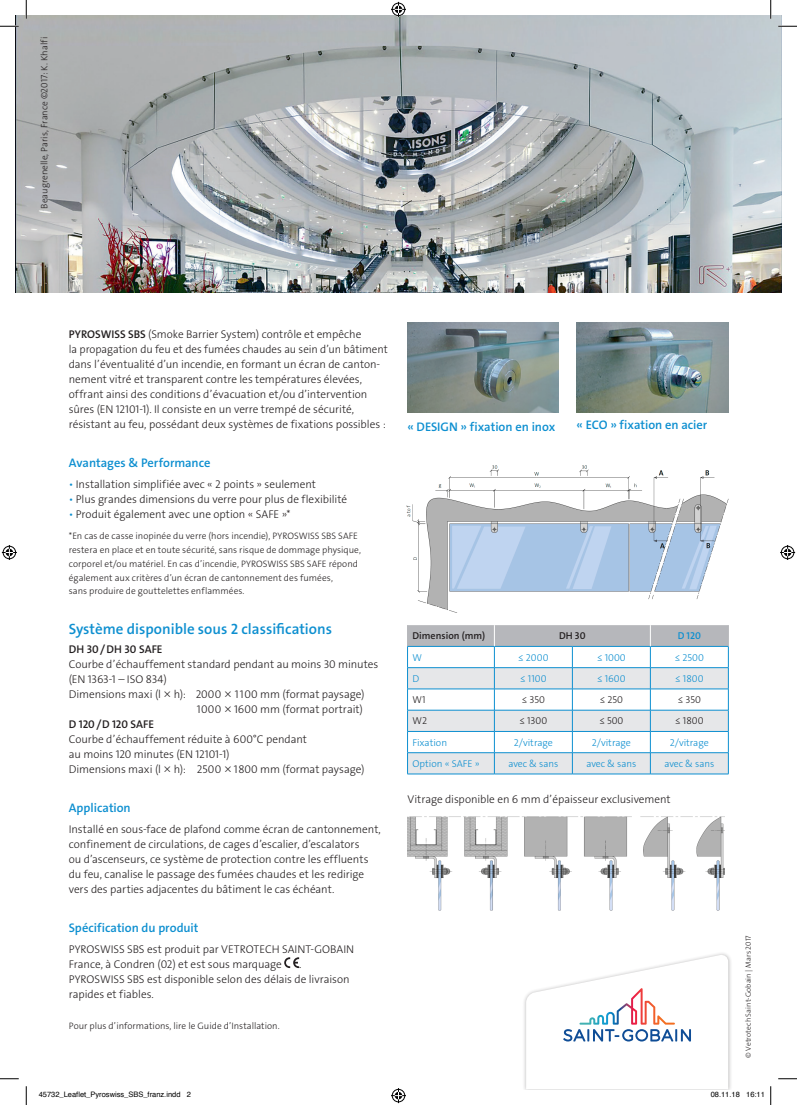
<style>
.page{position:relative;width:797px;height:1105px;background:#fff}
.page>*{position:absolute;margin:0;border:0;box-sizing:border-box;transform-origin:0 0}
.t1{font:15px "The Sans LP6 Se Bld";color:#0d8fd0}
.t2{font:12.5px "The Sans LP6 Se Bld";color:#0d8fd0}
.t3{font:11.25px/15px "The Sans LP3 Lig";letter-spacing:-.005em;color:#231f20}
.t4{font:11.25px "The Sans LP6 Se Bld";color:#231f20}
.t5{font:10px "The Sans LP3 Lig";color:#0d8fd0}
.t6{font:10px "The Sans LP3 Lig";color:#231f20}
.t7{font:10px "The Sans LP6 Se Bld";color:#231f20}
.t8{font:10px "The Sans LP6 Se Bld";color:#0d8fd0}
.t9{font:9.38px/13.8px "The Sans LP3 Lig";letter-spacing:.005em;color:#231f20}
.t10{font:7.5px "Helvetica";color:#000}
.t11{font:7.5px "The Sans LP3 Lig";letter-spacing:.01em;color:#231f20}
.s1{font-family:"The Sans LP6 Se Bld"}
.s2{color:#0d8fd0}
</style>
<div class="page">
<img style="left:16px;top:16px;width:765px;height:277px">
<div style="left:522px;top:951px;width:210px;height:138px;background:#231f20;opacity:.3"></div>
<img style="left:406px;top:465px;width:322px;height:148px">
<img style="left:576px;top:323px;width:152px;height:90px">
<img style="left:407px;top:816px;width:317px;height:95px">
<img style="left:407px;top:323px;width:152px;height:90px">
<svg style="left:284px;top:957px;width:15px;height:11px"></svg>
<hr style="left:407px;top:774px;width:87px;height:1px;background:#0d8fd0">
<hr style="left:494px;top:774px;width:78px;height:1px;background:#0d8fd0">
<hr style="left:572px;top:774px;width:78px;height:1px;background:#0d8fd0">
<hr style="left:650px;top:774px;width:78px;height:1px;background:#0d8fd0">
<svg style="left:407px;top:625px;width:322px;height:149px"></svg>
<hr style="left:407px;top:646px;width:87px;height:1px;background:#0d8fd0">
<svg style="left:0;top:25px;width:19px;height:2px"></svg>
<svg style="left:778px;top:25px;width:19px;height:2px"></svg>
<svg style="left:0;top:1078px;width:19px;height:1px"></svg>
<svg style="left:778px;top:1078px;width:19px;height:1px"></svg>
<svg style="left:25px;top:0;width:2px;height:19px"></svg>
<svg style="left:25px;top:1086px;width:2px;height:19px"></svg>
<svg style="left:770px;top:0;width:1px;height:19px"></svg>
<svg style="left:770px;top:1086px;width:1px;height:19px"></svg>
<svg style="left:391px;top:2px;width:15px;height:15px"></svg>
<svg style="left:391px;top:1088px;width:15px;height:15px"></svg>
<svg style="left:2px;top:545px;width:15px;height:15px"></svg>
<svg style="left:780px;top:545px;width:15px;height:15px"></svg>
<svg style="left:526px;top:954px;width:206px;height:136px"></svg>
<p class="t9" style="left:38px;top:209px;width:173px;rotate:-90deg">Beaugrenelle, Paris, France ©2017: K. Khalfi</p>
<p class="t3" style="left:69px;top:327px;width:320px"><span class="s1">PYROSWISS SBS</span> (Smoke Barrier System) contrôle et empêche<br>la propagation du feu et des fumées chaudes au sein d’un bâtiment dans l’éventualité d’un incendie, en formant un écran de canton&shy;nement vitré et transparent contre les températures élevées, offrant ainsi des conditions d’évacuation et/ou d’intervention sûres (EN 12101-1). Il consiste en un verre trempé de sécurité, résistant au feu, possédant deux systèmes de fixations possibles :</p>
<p class="t2" style="left:69px;top:455px;width:143px">Avantages &amp; Performance</p>
<p class="t3" style="left:69px;top:477px;width:249px"><span class="s2">•</span> Installation simplifiée avec « 2 points » seulement</p>
<p class="t3" style="left:69px;top:492px;width:280px"><span class="s2">•</span> Plus grandes dimensions du verre pour plus de flexibilité</p>
<p class="t3" style="left:69px;top:507px;width:223px"><span class="s2">•</span> Produit également avec une option « SAFE »*</p>
<p class="t9" style="left:69px;top:529px;width:294px">*En cas de casse inopinée du verre (hors incendie), PYROSWISS SBS SAFE restera en place et en toute sécurité, sans risque de dommage physique, corporel et/ou matériel. En cas d’incendie, PYROSWISS SBS SAFE répond également aux critères d’un écran de cantonnement des fumées,<br>sans produire de gouttelettes enflammées.</p>
<h1 class="t1" style="left:69px;top:619px;width:265px">Système disponible sous 2 classifications</h1>
<p class="t4" style="left:69px;top:642px;width:95px">DH 30/DH 30 SAFE</p>
<p class="t3" style="left:69px;top:657px;width:311px">Courbe d’échauffement standard pendant au moins 30 minutes</p>
<p class="t3" style="left:69px;top:672px;width:99px">(EN 1363-1 – ISO 834)</p>
<p class="t3" style="left:69px;top:687px;width:297px">Dimensions maxi (l⊗h): 2000 ⊗ 1100 mm (format paysage)</p>
<p class="t3" style="left:197px;top:702px;width:168px">1000 ⊗1600 mm (format portrait)</p>
<p class="t4" style="left:69px;top:717px;width:87px">D 120/D 120 SAFE</p>
<p class="t3" style="left:69px;top:732px;width:297px">Courbe d’échauffement réduite à 600°C pendant<br>au moins 120 minutes (EN 12101-1)<br>Dimensions maxi (l⊗h): 2500 ⊗1800 mm (format paysage)</p>
<p class="t2" style="left:69px;top:800px;width:63px">Application</p>
<p class="t3" style="left:69px;top:822px;width:313px">Installé en sous-face de plafond comme écran de cantonnement, confinement de circulations, de cages d’escalier, d’escalators<br>ou d’ascenseurs, ce système de protection contre les effluents du feu, canalise le passage des fumées chaudes et les redirige vers des parties adjacentes du bâtiment le cas échéant.</p>
<p class="t2" style="left:69px;top:920px;width:131px">Spécification du produit</p>
<p class="t3" style="left:69px;top:942px;width:287px">PYROSWISS SBS est produit par VETROTECH SAINT-GOBAIN<br>France, à Condren (02) et est sous marquage</p>
<p class="t3" style="left:69px;top:957px;width:282px;text-indent:230px">.<br>PYROSWISS SBS est disponible selon des délais de livraison rapides et fiables.</p>
<p class="t9" style="left:69px;top:1019px;width:212px">Pour plus d’informations, lire le Guide d’Installation.</p>
<p class="t2" style="left:407px;top:418px;width:149px">« DESIGN » fixation en inox</p>
<p class="t2" style="left:576px;top:416px;width:132px">« ECO » fixation en acier</p>
<p class="t7" style="left:412px;top:629px;width:74px">Dimension (mm)</p>
<p class="t7" style="left:559px;top:629px;width:28px">DH 30</p>
<p class="t8" style="left:677px;top:629px;width:25px">D 120</p>
<p class="t5" style="left:412px;top:651px;width:11px">W</p>
<p class="t5" style="left:518px;top:651px;width:32px">≤ 2000</p>
<p class="t5" style="left:597px;top:651px;width:30px">≤ 1000</p>
<p class="t5" style="left:675px;top:651px;width:31px">≤ 2500</p>
<p class="t5" style="left:412px;top:672px;width:8px">D</p>
<p class="t5" style="left:520px;top:672px;width:28px">≤ 1100</p>
<p class="t5" style="left:597px;top:672px;width:30px">≤ 1600</p>
<p class="t5" style="left:675px;top:672px;width:30px">≤ 1800</p>
<p class="t6" style="left:412px;top:693px;width:14px">W1</p>
<p class="t6" style="left:522px;top:693px;width:25px">≤ 350</p>
<p class="t6" style="left:599px;top:693px;width:25px">≤ 250</p>
<p class="t6" style="left:677px;top:693px;width:25px">≤ 350</p>
<p class="t6" style="left:412px;top:714px;width:16px">W2</p>
<p class="t6" style="left:519px;top:714px;width:29px">≤ 1300</p>
<p class="t6" style="left:599px;top:714px;width:26px">≤ 500</p>
<p class="t6" style="left:675px;top:714px;width:30px">≤ 1800</p>
<p class="t5" style="left:412px;top:736px;width:36px">Fixation</p>
<p class="t5" style="left:514px;top:736px;width:41px">2/vitrage</p>
<p class="t5" style="left:592px;top:736px;width:41px">2/vitrage</p>
<p class="t5" style="left:669px;top:736px;width:41px">2/vitrage</p>
<p class="t5" style="left:412px;top:757px;width:69px">Option « SAFE »</p>
<p class="t5" style="left:508px;top:757px;width:51px">avec &amp; sans</p>
<p class="t5" style="left:586px;top:757px;width:51px">avec &amp; sans</p>
<p class="t5" style="left:664px;top:757px;width:51px">avec &amp; sans</p>
<p class="t3" style="left:407px;top:792px;width:265px">Vitrage disponible en 6 mm d’épaisseur exclusivement</p>
<p class="t11" style="left:743px;top:1058px;width:124px;rotate:-90deg">© Vetrotech Saint-Gobain | Mars 2017</p>
<p class="t10" style="left:39px;top:1089px;width:154px">45732_Leaflet_Pyroswiss_SBS_franz.indd 2</p>
<p class="t10" style="left:710px;top:1089px;width:56px">08.11.18 16:11</p>
</div>
